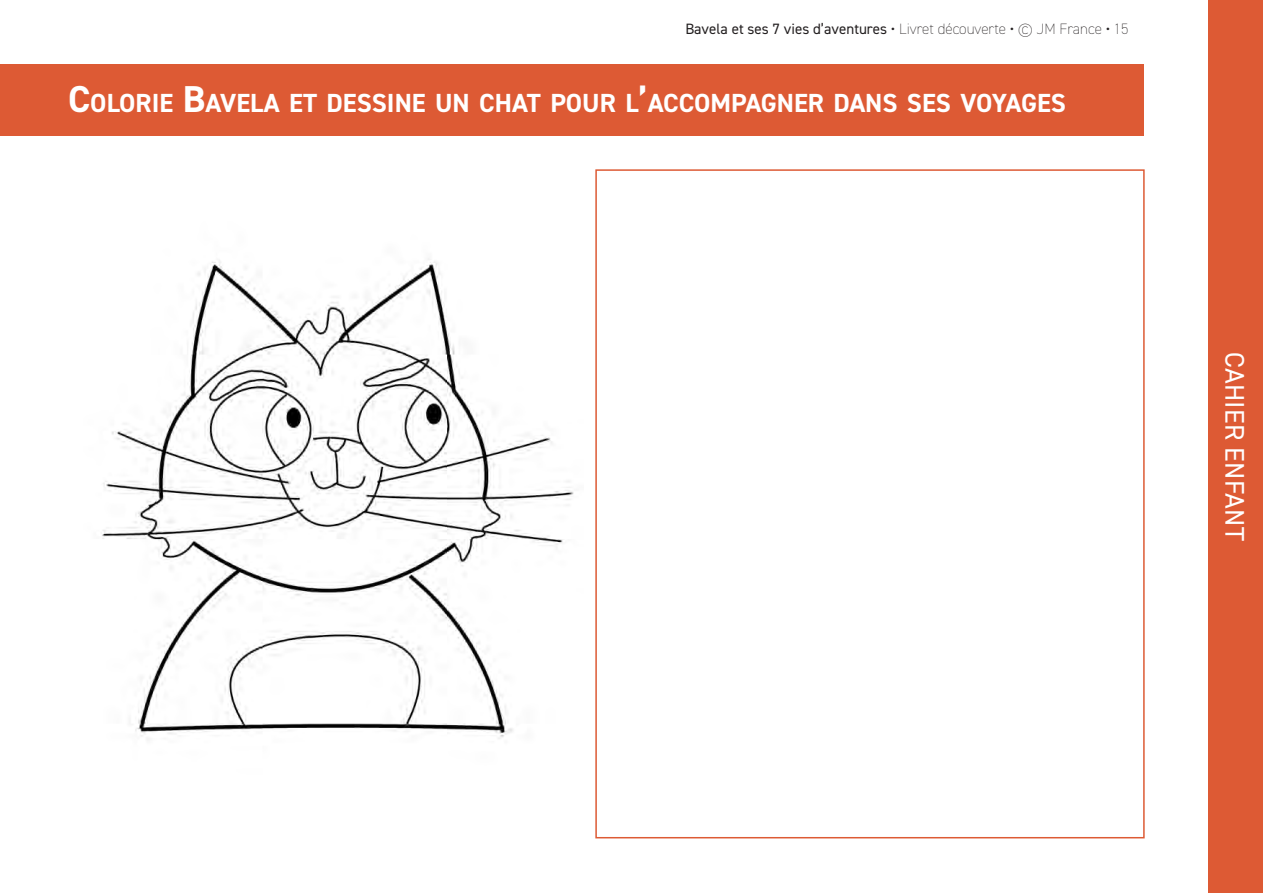
<style>
.page{position:relative;width:1263px;height:893px;background:#fff}
.page>*{position:absolute;margin:0;border:0;box-sizing:border-box;transform-origin:0 0}
.t1{font:27px "DIN2014";letter-spacing:.01em;color:#fff}
.t2{font:700 26.25px "DIN2014";color:#fff}
.t3{font:200 15px "DIN2014";color:#231f20}
.s1{font-weight:400}
.s2{font-size:37.5px}
</style>
<div class="page">
<div style="left:1209px;top:0;width:54px;height:893px;background:#dd5a34"></div>
<div style="left:0;top:64px;width:1143px;height:71px;background:#dd5a34"></div>
<div style="left:595px;top:169px;width:550px;height:669px;background:#fff;border:2px solid #dd5a34"></div>
<img style="left:102px;top:258px;width:472px;height:482px">
<p class="t3" style="left:685px;top:20px;width:444px"><span class="s1">Bavela et ses 7 vies d’aventures •</span> Livret découverte • © JM France • 15</p>
<p class="t2" style="left:68px;top:86px;width:999px"><span class="s2">C</span>OLORIE <span class="s2">B</span>AVELA ET DESSINE UN CHAT POUR L<span class="s2">’</span>ACCOMPAGNER DANS SES VOYAGES</p>
<p class="t1" style="left:1251px;top:352px;width:190px;rotate:90deg">CAHIER ENFANT</p>
</div>
